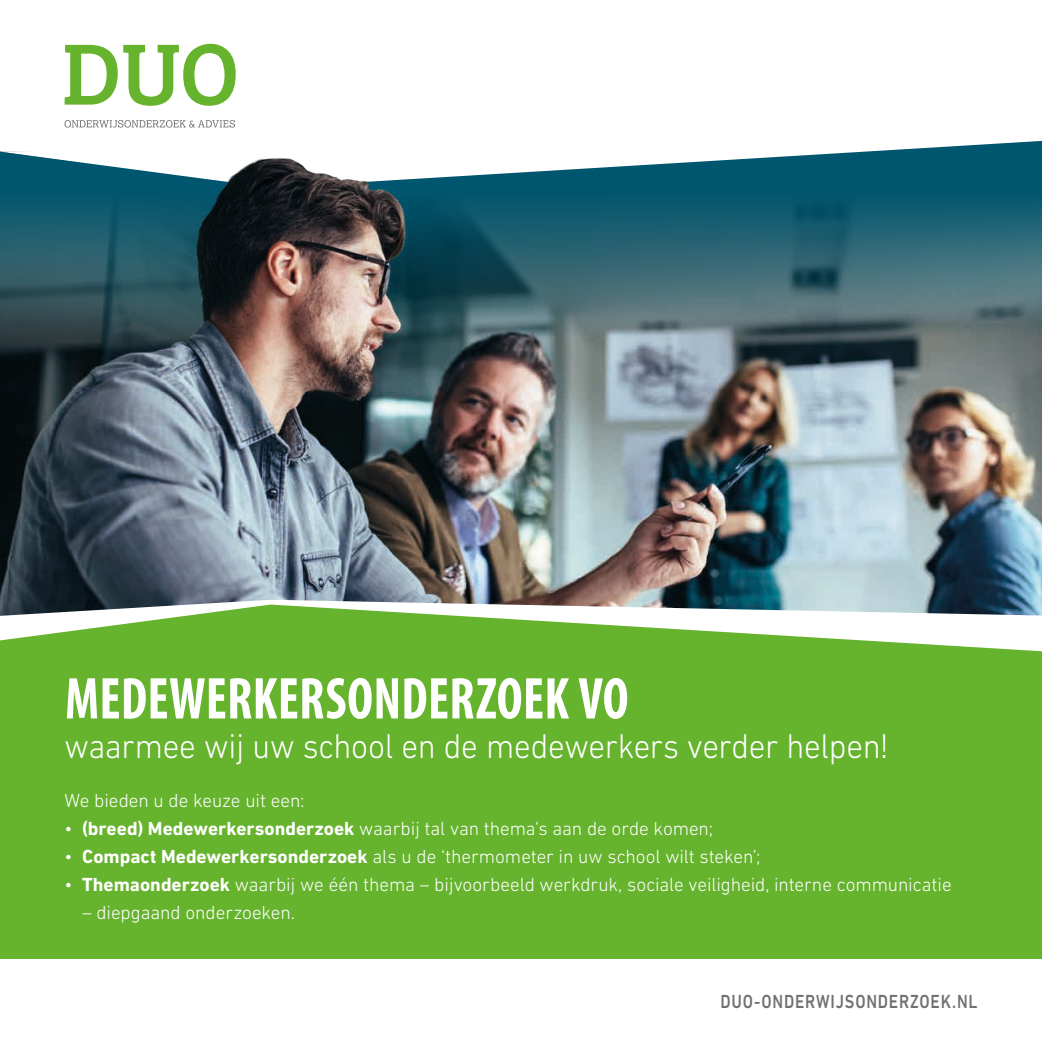
<style>
.page{position:relative;width:1042px;height:1042px;background:#fff}
.page>*{position:absolute;margin:0;border:0;box-sizing:border-box;transform-origin:0 0}
.t1{font:700 condensed 59.5px "Myriad Pro";letter-spacing:.005em;color:#fff;scale:.9 1}
.t2{font:300 35px "DIN Next LT Pro";letter-spacing:-.01em;color:#fff;scale:.95 1}
.t3{font:300 19.25px "DIN Next LT Pro";letter-spacing:-.005em;color:#fff}
.t4{font:500 19.25px "DIN Next LT Pro";letter-spacing:.05em;color:#70706f;scale:.85 1}
.s1{font-weight:700}
</style>
<div class="page">
<img style="left:0;top:335px;width:1042px;height:265px">
<div style="left:0;top:626px;width:1042px;height:333px;background:#66b32e"></div>
<svg style="left:64px;top:120px;width:171px;height:8px"></svg>
<svg style="left:65px;top:44px;width:171px;height:62px"></svg>
<svg style="left:0;top:600px;width:1042px;height:51px;fill:#66b331"></svg>
<svg style="left:0;top:141px;width:1042px;height:50px;fill:#00566e"></svg>
<svg style="left:0;top:191px;width:1042px;height:144px;background:#326470"></svg>
<img style="left:159px;top:122px;width:366px;height:337px">
<h1 class="t1" style="left:65px;top:661px;width:627px">MEDEWERKERSONDERZOEK VO</h1>
<h2 class="t2" style="left:64px;top:725px;width:869px">waarmee wij uw school en de medewerkers verder helpen!</h2>
<p class="t3" style="left:64px;top:790px;width:242px">We bieden u de keuze uit een:</p>
<p class="t3" style="left:64px;top:818px;width:650px">• <span class="s1">(breed) Medewerkersonderzoek</span> waarbij tal van thema’s aan de orde komen;</p>
<p class="t3" style="left:64px;top:846px;width:697px">• <span class="s1">Compact Medewerkersonderzoek</span> als u de ‘thermometer in uw school wilt steken’;</p>
<p class="t3" style="left:64px;top:874px;width:888px">• <span class="s1">Themaonderzoek</span> waarbij we één thema – bijvoorbeeld werkdruk, sociale veiligheid, interne communicatie</p>
<p class="t3" style="left:82px;top:902px;width:214px">– diepgaand onderzoeken.</p>
<p class="t4" style="left:720px;top:990px;width:304px">DUO-ONDERWIJSONDERZOEK.NL</p>
</div>
